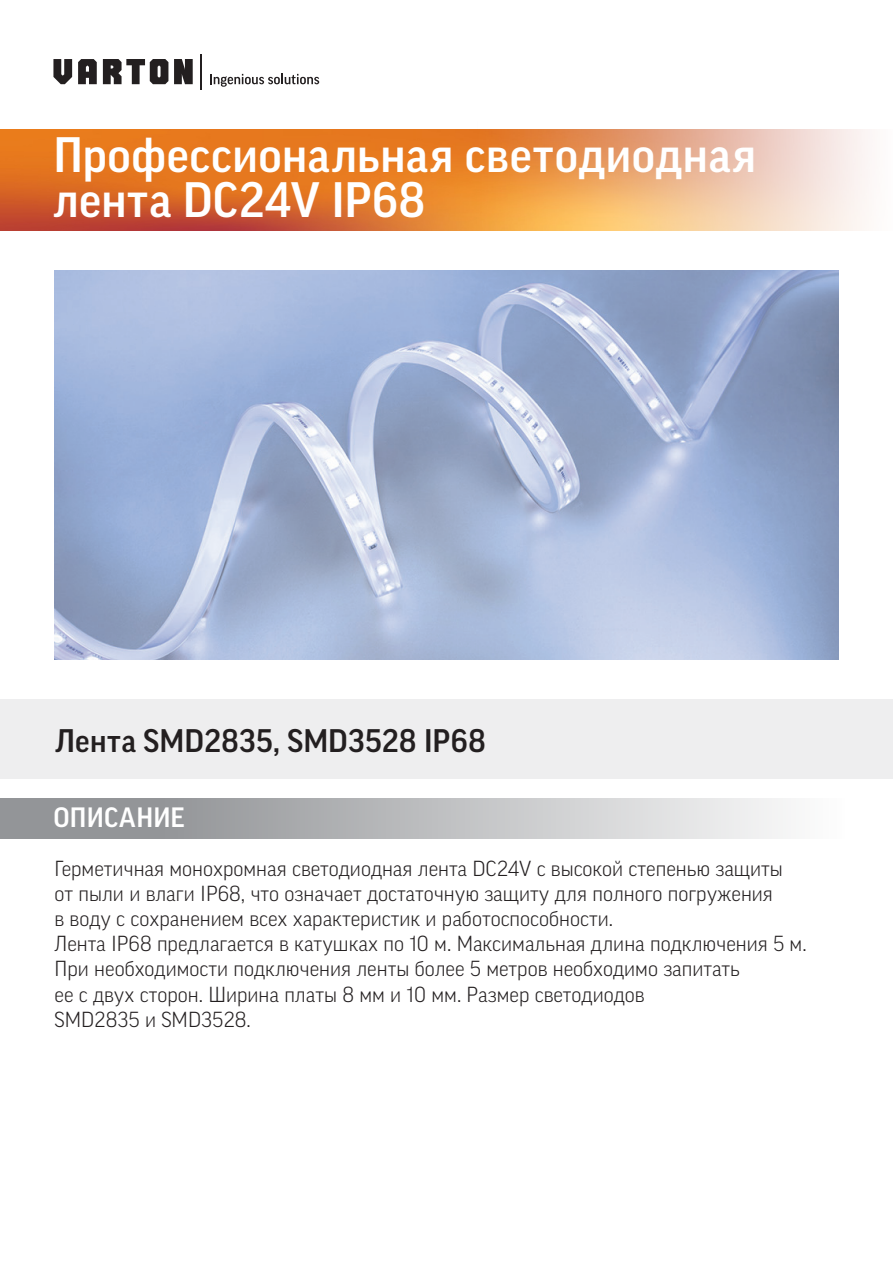
<style>
.page{position:relative;width:893px;height:1263px;background:#fff}
.page>*{position:absolute;margin:0;border:0;box-sizing:border-box;transform-origin:0 0}
.НОВИНКА_new{font:500 48px/45px "Good Pro";letter-spacing:.01em;color:#fff}
.НОВИНКА_new-2{font:500 31.5px "Good Pro";letter-spacing:.01em;color:#231f20}
.НОВИНКА_new-3{font:500 27px "Good Pro";letter-spacing:.01em;color:#fff}
.t1{font:300 21px/25.2px "Good Pro";color:#231f20}
</style>
<div class="page">
<div style="left:0;top:700px;width:893px;height:79px;background:#eeeeef"></div>
<img style="left:0;top:129px;width:467px;height:101px">
<img style="left:467px;top:129px;width:401px;height:101px">
<svg style="left:53px;top:59px;width:140px;height:25px"></svg>
<hr style="left:201px;top:54px;width:1px;height:35px;background:#231f20">
<svg style="left:210px;top:74px;width:109px;height:13px"></svg>
<div style="left:0;top:798px;width:845px;height:41px;background:linear-gradient(to right,#838588,#fafafa)"></div>
<img style="left:54px;top:270px;width:785px;height:390px">
<p class="НОВИНКА_new" style="left:53px;top:133px;width:704px">Профессиональная светодиодная лента DC24V IP68</p>
<p class="НОВИНКА_new-2" style="left:56px;top:722px;width:432px">Лента SMD2835, SMD3528 IP68</p>
<p class="НОВИНКА_new-3" style="left:53px;top:802px;width:133px">ОПИСАНИЕ</p>
<p class="t1" style="left:55px;top:855px;width:730px">Герметичная монохромная светодиодная лента DC24V с высокой степенью защиты от пыли и влаги IP68, что означает достаточную защиту для полного погружения в воду с сохранением всех характеристик и работоспособности.</p>
<p class="t1" style="left:55px;top:931px;width:754px">Лента IP68 предлагается в катушках по 10 м. Максимальная длина подключения 5 м.<br>При необходимости подключения ленты более 5 метров необходимо запитать<br>ее с двух сторон. Ширина платы 8 мм и 10 мм. Размер светодиодов<br>SMD2835 и SMD3528.</p>
</div>
